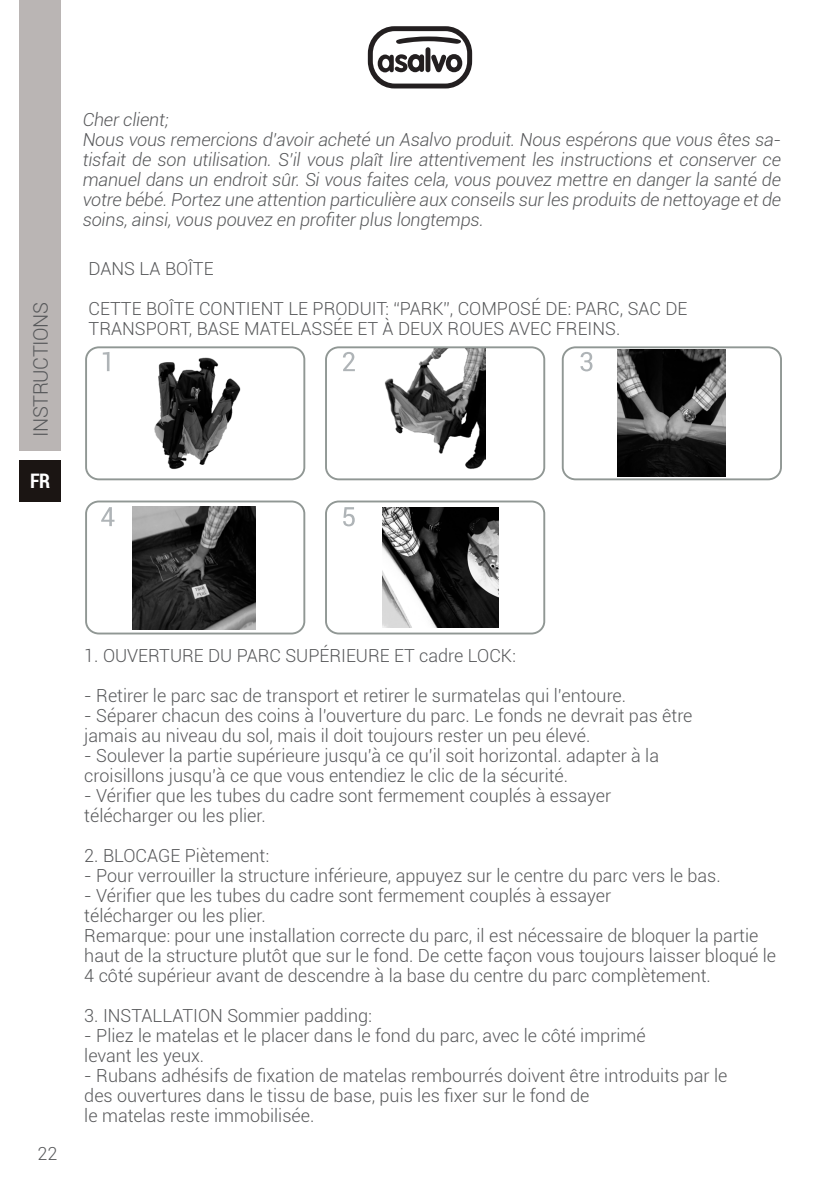
<style>
.page{position:relative;width:840px;height:1191px;background:#fff}
.page>*{position:absolute;margin:0;border:0;box-sizing:border-box;transform-origin:0 0}
.t1{font:300 20px "Roboto";letter-spacing:-.02em;color:#57585a}
.t2{font:700 condensed 20px "Roboto";color:#fff}
.t3{font:300 18px/20px "Roboto";color:#57585a}
.t4{font:italic 300 18px/20px "Roboto";letter-spacing:-.01em;color:#57585a}
</style>
<div class="page">
<div style="left:19px;top:0;width:42px;height:451px;background:#bab5b4"></div>
<div style="left:19px;top:460px;width:42px;height:42px;background:#1b1513"></div>
<svg style="left:85px;top:346px;width:697px;height:289px"></svg>
<svg style="left:103px;top:352px;width:6px;height:19px"></svg>
<svg style="left:343px;top:352px;width:12px;height:19px"></svg>
<svg style="left:580px;top:352px;width:12px;height:19px"></svg>
<svg style="left:101px;top:507px;width:13px;height:19px"></svg>
<svg style="left:343px;top:507px;width:11px;height:19px"></svg>
<img style="left:148px;top:352px;width:96px;height:125px">
<img style="left:617px;top:350px;width:108px;height:126px">
<img style="left:132px;top:506px;width:123px;height:123px">
<img style="left:382px;top:508px;width:116px;height:119px">
<svg style="left:367px;top:26px;width:105px;height:62px"></svg>
<p class="t1" style="left:27px;top:437px;width:137px;rotate:-90deg">INSTRUCTIONS</p>
<p class="t2" style="left:30px;top:467px;width:22px">FR</p>
<p class="t4" style="left:83px;top:109px;width:699px">Cher client;<br>Nous vous remercions d’avoir acheté un Asalvo produit. Nous espérons que vous êtes sa&shy;tisfait de son utilisation. S’il vous plaît lire attentivement les instructions et conserver ce manuel dans un endroit sûr. Si vous faites cela, vous pouvez mettre en danger la santé de votre bébé. Portez une attention particulière aux conseils sur les produits de nettoyage et de soins, ainsi, vous pouvez en profiter plus longtemps.</p>
<p class="t3" style="left:88px;top:258px;width:126px">DANS LA BOÎTE</p>
<p class="t3" style="left:88px;top:298px;width:600px">CETTE BOÎTE CONTIENT LE PRODUIT: “PARK”, COMPOSÉ DE: PARC, SAC DE<br>TRANSPORT, BASE MATELASSÉE ET À DEUX ROUES AVEC FREINS.</p>
<p class="t3" style="left:38px;top:1143px;width:21px">22</p>
<p class="t3" style="left:84px;top:644px;width:433px">1. OUVERTURE DU PARC SUPÉRIEURE ET cadre LOCK:</p>
<p class="t3" style="left:84px;top:684px;width:543px">- Retirer le parc sac de transport et retirer le surmatelas qui l’entoure.</p>
<p class="t3" style="left:84px;top:704px;width:609px">- Séparer chacun des coins à l’ouverture du parc. Le fonds ne devrait pas être jamais au niveau du sol, mais il doit toujours rester un peu élevé.</p>
<p class="t3" style="left:84px;top:744px;width:576px">- Soulever la partie supérieure jusqu’à ce qu’il soit horizontal. adapter à la croisillons jusqu’à ce que vous entendiez le clic de la sécurité.</p>
<p class="t3" style="left:84px;top:784px;width:528px">- Vérifier que les tubes du cadre sont fermement couplés à essayer télécharger ou les plier.</p>
<p class="t3" style="left:84px;top:844px;width:186px">2. BLOCAGE Piètement:</p>
<p class="t3" style="left:84px;top:864px;width:637px">- Pour verrouiller la structure inférieure, appuyez sur le centre du parc vers le bas.</p>
<p class="t3" style="left:84px;top:884px;width:693px">- Vérifier que les tubes du cadre sont fermement couplés à essayer<br>télécharger ou les plier.<br>Remarque: pour une installation correcte du parc, il est nécessaire de bloquer la partie haut de la structure plutôt que sur le fond. De cette façon vous toujours laisser bloqué le 4 côté supérieur avant de descendre à la base du centre du parc complètement.</p>
<p class="t3" style="left:84px;top:1004px;width:289px">3. INSTALLATION Sommier padding:</p>
<p class="t3" style="left:84px;top:1024px;width:562px">- Pliez le matelas et le placer dans le fond du parc, avec le côté imprimé levant les yeux.</p>
<p class="t3" style="left:84px;top:1064px;width:644px">- Rubans adhésifs de fixation de matelas rembourrés doivent être introduits par le des ouvertures dans le tissu de base, puis les fixer sur le fond de<br>le matelas reste immobilisée.</p>
</div>
